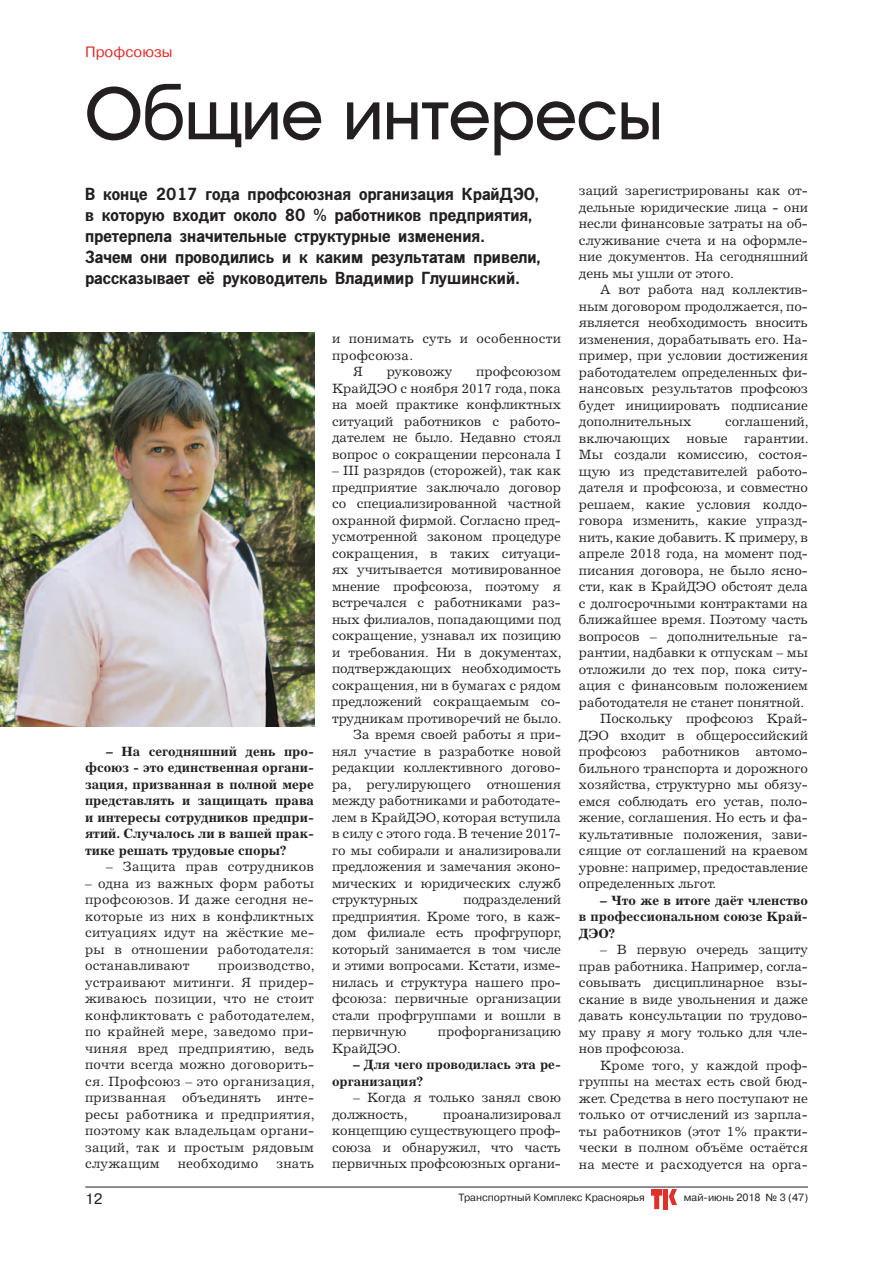
<style>
.page{position:relative;width:893px;height:1263px;background:#fff}
.page>*{position:absolute;margin:0;border:0;box-sizing:border-box;transform-origin:0 0}
.t1{font:72px "zn Avante Bs";color:#231f20}
.t2{font:700 18px/21px "zn News Gothic";color:#231f20}
.t3{font:15px "zn Pragmatica";color:#e12f2a}
.t4{font:15px "zn Pragmatica";color:#231f20}
.t5{font:13.5px/16.5px "zn Excelsior";color:#231f20;text-align:justify}
.t6{font:700 13.5px/16.5px "zn Excelsior";color:#231f20;text-align:justify}
.t7{font:13.5px "zn Excelsior";letter-spacing:.02em;color:#231f20}
.t8{font:10.5px "zn Pragmatica";color:#231f20}
</style>
<div class="page">
<hr style="left:85px;top:1187px;width:723px;height:1px;background:#231f20">
<svg style="left:651px;top:1189px;width:11px;height:20px"></svg>
<div style="left:663px;top:1189px;width:5px;height:20px;background:#e12f2a"></div>
<svg style="left:669px;top:1189px;width:8px;height:16px"></svg>
<img style="left:0;top:333px;width:314px;height:393px">
<p class="t3" style="left:85px;top:44px;width:89px">Профсоюзы</p>
<h1 class="t1" style="left:85px;top:73px;width:579px">Общие интересы</h1>
<p class="t2" style="left:85px;top:183px;width:457px">В конце 2017 года профсоюзная организация КрайДЭО, в которую входит около 80 % работников предприятия, претерпела значительные структурные изменения.<br>Зачем они проводились и к каким результатам привели, рассказывает её руководитель Владимир Глушинский.</p>
<p class="t5" style="left:579px;top:182px;width:230px">заций зарегистрированы как от&shy;дельные юридические лица - они несли финансовые затраты на об&shy;служивание счета и на оформле&shy;ние документов. На сегодняшний день мы ушли от этого.</p>
<p class="t5" style="left:579px;top:281px;width:230px;text-indent:21px">А вот работа над коллектив&shy;ным договором продолжается, по&shy;является необходимость вносить изменения, дорабатывать его. На&shy;пример, при условии достижения работодателем определенных фи&shy;нансовых результатов профсоюз будет инициировать подписание дополнительных</p>
<p class="t7" style="left:332px;top:331px;width:230px">и понимать суть и особенности</p>
<p class="t7" style="left:332px;top:347px;width:83px">профсоюза.</p>
<p class="t5" style="left:353px;top:363px;width:11px">Я</p>
<p class="t5" style="left:387px;top:363px;width:67px">руковожу</p>
<p class="t5" style="left:332px;top:363px;width:230px;text-indent:144px">профсоюзом КрайДЭО с ноября 2017 года, пока на моей практике конфликтных ситуаций работников с работо&shy;дателем не было. Недавно стоял вопрос о сокращении персонала I</p>
<p class="t5" style="left:332px;top:462px;width:230px">– III разрядов (сторожей), так как</p>
<p class="t5" style="left:332px;top:479px;width:230px">предприятие заключало договор</p>
<p class="t5" style="left:332px;top:495px;width:230px">со специализированной частной</p>
<p class="t5" style="left:332px;top:512px;width:230px">охранной фирмой. Согласно пред-</p>
<p class="t5" style="left:332px;top:528px;width:230px">усмотренной законом процедуре</p>
<p class="t5" style="left:332px;top:545px;width:230px">сокращения, в таких ситуаци-</p>
<p class="t5" style="left:332px;top:561px;width:230px">ях учитывается мотивированное</p>
<p class="t5" style="left:332px;top:578px;width:230px">мнение профсоюза, поэтому я</p>
<p class="t5" style="left:332px;top:594px;width:230px">встречался с работниками раз-</p>
<p class="t5" style="left:332px;top:611px;width:230px">ных филиалов, попадающими под</p>
<p class="t5" style="left:332px;top:627px;width:230px">сокращение, узнавал их позицию</p>
<p class="t5" style="left:332px;top:644px;width:231px">и требования. Ни в документах,</p>
<p class="t5" style="left:332px;top:660px;width:230px">подтверждающих необходимость</p>
<p class="t5" style="left:332px;top:677px;width:230px">сокращения, ни в бумагах с рядом</p>
<p class="t5" style="left:332px;top:693px;width:230px">предложений сокращаемым со-</p>
<p class="t5" style="left:332px;top:710px;width:231px">трудникам противоречий не было.</p>
<p class="t5" style="left:353px;top:726px;width:209px">За время своей работы я при-</p>
<p class="t5" style="left:332px;top:743px;width:230px">нял участие в разработке новой</p>
<p class="t5" style="left:332px;top:759px;width:230px">редакции коллективного догово-</p>
<p class="t5" style="left:332px;top:776px;width:230px">ра, регулирующего отношения</p>
<p class="t5" style="left:332px;top:792px;width:230px">между работниками и работодате-</p>
<p class="t5" style="left:332px;top:809px;width:230px">лем в КрайДЭО, которая вступила</p>
<p class="t5" style="left:332px;top:825px;width:230px">в силу с этого года. В течение 2017-</p>
<p class="t5" style="left:332px;top:842px;width:230px">го мы собирали и анализировали</p>
<p class="t5" style="left:332px;top:858px;width:230px">предложения и замечания эконо-</p>
<p class="t5" style="left:332px;top:875px;width:230px">мических и юридических служб</p>
<p class="t5" style="left:332px;top:891px;width:87px">структурных</p>
<p class="t5" style="left:725px;top:413px;width:85px">соглашений,</p>
<p class="t5" style="left:579px;top:430px;width:231px">включающих новые гарантии.</p>
<p class="t5" style="left:579px;top:446px;width:230px">Мы создали комиссию, состоя-</p>
<p class="t5" style="left:579px;top:463px;width:230px">щую из представителей работо-</p>
<p class="t5" style="left:579px;top:479px;width:230px">дателя и профсоюза, и совместно</p>
<p class="t5" style="left:579px;top:496px;width:230px">решаем, какие условия колдо-</p>
<p class="t5" style="left:579px;top:512px;width:230px">говора изменить, какие упразд-</p>
<p class="t5" style="left:579px;top:529px;width:230px">нить, какие добавить. К примеру, в</p>
<p class="t5" style="left:579px;top:545px;width:230px">апреле 2018 года, на момент под-</p>
<p class="t5" style="left:579px;top:562px;width:230px">писания договора, не было ясно-</p>
<p class="t5" style="left:579px;top:578px;width:230px">сти, как в КрайДЭО обстоят дела</p>
<p class="t5" style="left:579px;top:595px;width:230px">с долгосрочными контрактами на</p>
<p class="t5" style="left:579px;top:611px;width:230px">ближайшее время. Поэтому часть</p>
<p class="t5" style="left:579px;top:628px;width:230px">вопросов – дополнительные га-</p>
<p class="t5" style="left:579px;top:644px;width:230px">рантии, надбавки к отпускам – мы</p>
<p class="t5" style="left:579px;top:661px;width:230px">отложили до тех пор, пока ситу-</p>
<p class="t5" style="left:579px;top:677px;width:230px">ация с финансовым положением</p>
<p class="t5" style="left:579px;top:694px;width:227px">работодателя не станет понятной.</p>
<p class="t5" style="left:600px;top:710px;width:209px">Поскольку профсоюз Край-</p>
<p class="t5" style="left:579px;top:727px;width:230px">ДЭО входит в общероссийский</p>
<p class="t5" style="left:579px;top:743px;width:230px">профсоюз работников автомо-</p>
<p class="t5" style="left:579px;top:760px;width:230px">бильного транспорта и дорожного</p>
<p class="t5" style="left:579px;top:776px;width:230px">хозяйства, структурно мы обязу-</p>
<p class="t5" style="left:579px;top:793px;width:230px">емся соблюдать его устав, поло-</p>
<p class="t5" style="left:579px;top:809px;width:230px">жение, соглашения. Но есть и фа-</p>
<p class="t5" style="left:579px;top:826px;width:230px">культативные положения, зави-</p>
<p class="t5" style="left:579px;top:842px;width:230px">сящие от соглашений на краевом</p>
<p class="t5" style="left:579px;top:859px;width:230px">уровне: например, предоставление</p>
<p class="t5" style="left:579px;top:875px;width:139px">определенных льгот.</p>
<p class="t6" style="left:579px;top:892px;width:230px;text-indent:21px">– Что же в итоге даёт членство в профессиональном союзе Край-ДЭО?</p>
<p class="t5" style="left:579px;top:941px;width:230px;text-indent:21px">– В первую очередь защиту прав работника. Например, согла&shy;совывать дисциплинарное взы&shy;скание в виде увольнения и даже давать консультации по трудово&shy;му праву я могу только для чле&shy;нов профсоюза.</p>
<p class="t5" style="left:579px;top:1057px;width:230px;text-indent:21px">Кроме того, у каждой проф&shy;группы на местах есть свой бюд&shy;жет. Средства в него поступают не только от отчислений из зарпла&shy;ты работников (этот 1% практи&shy;чески в полном объёме остаётся на месте и расходуется на орга-</p>
<p class="t6" style="left:85px;top:743px;width:230px;text-indent:21px">– На сегодняшний день про&shy;фсоюз - это единственная органи&shy;зация, призванная в полной мере представлять и защищать права и интересы сотрудников предпри&shy;ятий. Случалось ли в вашей прак&shy;тике решать трудовые споры?</p>
<p class="t7" style="left:106px;top:859px;width:209px">– Защита прав сотрудников</p>
<p class="t5" style="left:85px;top:875px;width:230px">– одна из важных форм работы профсоюзов. И даже сегодня не&shy;которые из них в конфликтных ситуациях идут на жёсткие ме&shy;ры в отношении работодателя: останавливают</p>
<p class="t5" style="left:332px;top:891px;width:231px;text-indent:131px">подразделений предприятия. Кроме того, в каж&shy;дом филиале есть профгрупорг, который занимается в том числе и этими вопросами. Кстати, изме&shy;нилась и структура нашего про&shy;фсоюза: первичные организации стали профгруппами и вошли в первичную</p>
<p class="t5" style="left:85px;top:957px;width:231px;text-indent:133px">производство, устраивают митинги. Я придер&shy;живаюсь позиции, что не стоит конфликтовать с работодателем, по крайней мере, заведомо при&shy;чиняя вред предприятию, ведь почти всегда можно договорить&shy;ся. Профсоюз – это организация, призванная объединять инте&shy;ресы работника и предприятия, поэтому как владельцам органи&shy;заций, так и простым рядовым служащим</p>
<p class="t5" style="left:438px;top:1023px;width:124px">профорганизацию</p>
<p class="t5" style="left:332px;top:1040px;width:70px">КрайДЭО.</p>
<p class="t6" style="left:332px;top:1056px;width:230px;text-indent:21px">– Для чего проводилась эта ре&shy;организация?</p>
<p class="t5" style="left:332px;top:1089px;width:230px;text-indent:21px">– Когда я только занял свою должность,</p>
<p class="t5" style="left:332px;top:1106px;width:230px;text-indent:111px">проанализировал концепцию существующего проф&shy;союза и обнаружил, что часть первичных профсоюзных органи-</p>
<p class="t7" style="left:178px;top:1156px;width:82px">необходимо</p>
<p class="t5" style="left:276px;top:1155px;width:39px">знать</p>
<p class="t4" style="left:85px;top:1190px;width:19px">12</p>
<p class="t8" style="left:459px;top:1191px;width:188px">Транспортный Комплекс Красноярья</p>
<p class="t8" style="left:684px;top:1191px;width:126px">май-июнь 2018 № 3 (47)</p>
</div>
